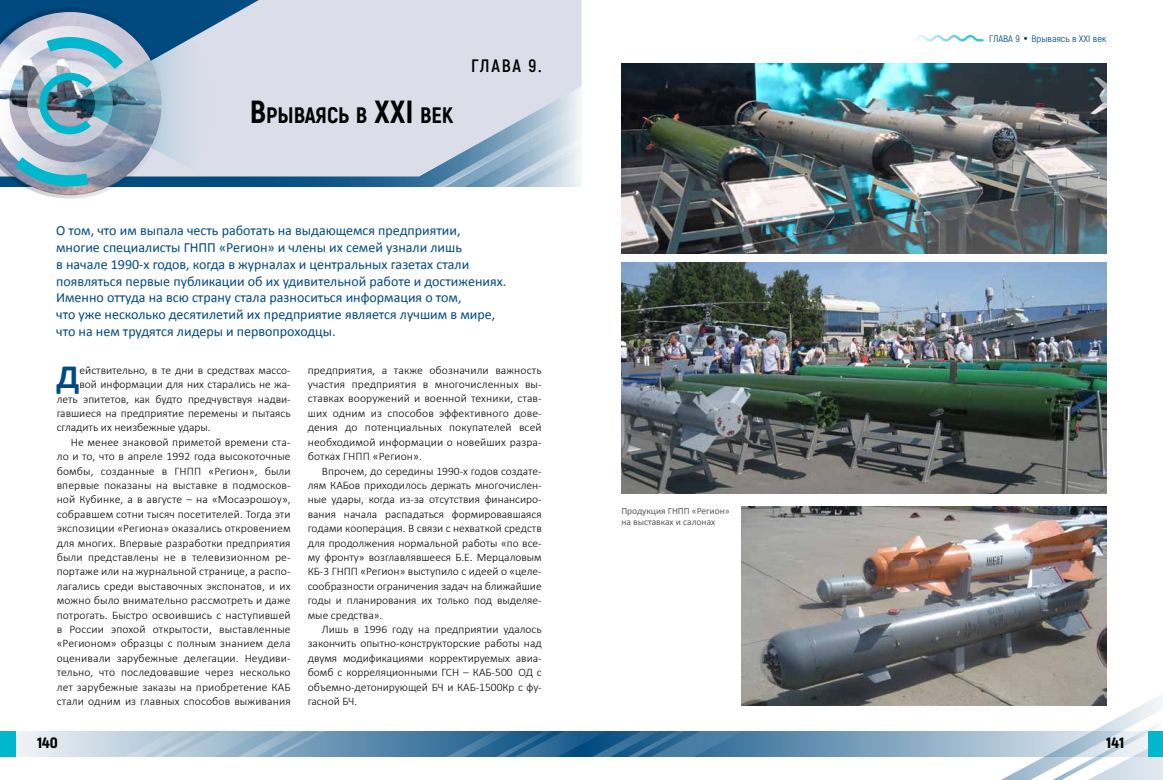
<style>
.page{position:relative;width:1163px;height:780px;background:#fff}
.page>*{position:absolute;margin:0;border:0;box-sizing:border-box;transform-origin:0 0}
.t1{font:700 34.2px "Calibri";color:#004a80}
.t2{font:800 22.4px "Akrobat";color:#000}
.t3{font:700 18px "Akrobat";letter-spacing:.09em;color:#000}
.t4{font:900 15px "Akrobat";color:#000;scale:1.1 1}
.t5{font:14px/16.8px "Calibri";color:#004a80}
.t6{font:300 11.5px/14.4px "Calibri";letter-spacing:.01em;color:#000;text-align:justify}
.t7{font:9.5px/11.4px "Calibri";color:#58595b}
.t8{font:9.5px "Akrobat";color:#004a80;scale:1.1 1}
.s1{font-size:32px}
</style>
<div class="page">
<svg style="left:782px;top:731px;width:180px;height:25px;background:#7ba0bc"></svg>
<div style="left:0;top:731px;width:581px;height:25px;background:#edf2f6"></div>
<svg style="left:34px;top:705px;width:748px;height:52px"></svg>
<svg style="left:962px;top:687px;width:200px;height:93px"></svg>
<div style="left:0;top:731px;width:16px;height:25px;background:#00b7ce"></div>
<div style="left:1147px;top:731px;width:15px;height:25px;background:#00b7ce"></div>
<svg style="left:916px;top:35px;width:68px;height:7px"></svg>
<div style="left:0;top:0;width:581px;height:176px;background:#dbdee9"></div>
<img style="left:0;top:7px;width:212px;height:192px">
<svg style="left:412px;top:98px;width:169px;height:89px;background:#b9cada"></svg>
<img style="left:621px;top:63px;width:485px;height:191px">
<img style="left:621px;top:262px;width:485px;height:231px">
<img style="left:741px;top:506px;width:365px;height:199px">
<h2 class="t2" style="left:250px;top:101px;width:205px"><span class="s1">В</span>рываясь в <span class="s1">XXI</span> век</h2>
<h3 class="t3" style="left:471px;top:55px;width:72px">Глава 9.</h3>
<p class="t5" style="left:56px;top:221px;width:451px">О том, что им выпала честь работать на выдающемся предприятии, многие специалисты ГНПП «Регион» и члены их семей узнали лишь<br>в начале 1990-х годов, когда в журналах и центральных газетах стали появляться первые публикации об их удивительной работе и достижениях.<br>Именно оттуда на всю страну стала разноситься информация о том,<br>что уже несколько десятилетий их предприятие является лучшим в мире, что на нем трудятся лидеры и первопроходцы.</p>
<h1 class="t1" style="left:56px;top:355px;width:25px">Д</h1>
<p class="t6" style="left:79px;top:362px;width:213px">ействительно, в те дни в средствах массо-</p>
<p class="t6" style="left:79px;top:377px;width:213px">вой информации для них старались не жа-</p>
<p class="t6" style="left:57px;top:391px;width:235px">леть эпитетов, как будто предчувствуя надви-</p>
<p class="t6" style="left:57px;top:406px;width:235px">гавшиеся на предприятие перемены и пытаясь</p>
<p class="t6" style="left:57px;top:420px;width:155px">сгладить их неизбежные удары.</p>
<p class="t6" style="left:71px;top:434px;width:221px">Не менее знаковой приметой времени ста-</p>
<p class="t6" style="left:57px;top:449px;width:235px">ло и то, что в апреле 1992 года высокоточные</p>
<p class="t6" style="left:57px;top:463px;width:235px">бомбы, созданные в ГНПП «Регион», были</p>
<p class="t6" style="left:57px;top:478px;width:235px">впервые показаны на выставке в подмосков-</p>
<p class="t6" style="left:57px;top:492px;width:235px">ной Кубинке, а в августе – на «Мосаэрошоу»,</p>
<p class="t6" style="left:57px;top:506px;width:235px">собравшем сотни тысяч посетителей. Тогда эти</p>
<p class="t6" style="left:57px;top:521px;width:235px">экспозиции «Региона» оказались откровением</p>
<p class="t6" style="left:57px;top:535px;width:235px">для многих. Впервые разработки предприятия</p>
<p class="t6" style="left:57px;top:550px;width:235px">были представлены не в телевизионном ре-</p>
<p class="t6" style="left:57px;top:564px;width:235px">портаже или на журнальной странице, а распо-</p>
<p class="t6" style="left:57px;top:578px;width:235px">лагались среди выставочных экспонатов, и их</p>
<p class="t6" style="left:57px;top:593px;width:235px">можно было внимательно рассмотреть и даже</p>
<p class="t6" style="left:57px;top:607px;width:235px">потрогать. Быстро освоившись с наступившей</p>
<p class="t6" style="left:57px;top:622px;width:235px">в России эпохой открытости, выставленные</p>
<p class="t6" style="left:57px;top:636px;width:235px">«Регионом» образцы с полным знанием дела</p>
<p class="t6" style="left:57px;top:650px;width:235px">оценивали зарубежные делегации. Неудиви-</p>
<p class="t6" style="left:57px;top:665px;width:235px">тельно, что последовавшие через несколько</p>
<p class="t6" style="left:57px;top:679px;width:235px">лет зарубежные заказы на приобретение КАБ</p>
<p class="t6" style="left:57px;top:694px;width:235px">стали одним из главных способов выживания</p>
<h3 class="t4" style="left:37px;top:733px;width:20px">140</h3>
<p class="t6" style="left:308px;top:362px;width:235px">предприятия, а также обозначили важность участия предприятия в многочисленных вы&shy;ставках вооружений и военной техники, став&shy;ших одним из способов эффективного дове&shy;дения до потенциальных покупателей всей необходимой информации о новейших разра&shy;ботках ГНПП «Регион».</p>
<p class="t6" style="left:308px;top:463px;width:235px;text-indent:14px">Впрочем, до середины 1990-х годов создате&shy;лям КАБов приходилось держать многочислен&shy;ные удары, когда из-за отсутствия финансиро&shy;вания начала распадаться формировавшаяся годами кооперация. В связи с нехваткой средств для продолжения нормальной работы «по все&shy;му фронту» возглавлявшееся Б.Е. Мерцаловым КБ-3 ГНПП «Регион» выступило с идеей о «целе&shy;сообразности ограничения задач на ближайшие годы и планирования их только под выделяе&shy;мые средства».</p>
<p class="t6" style="left:308px;top:622px;width:235px;text-indent:14px">Лишь в 1996 году на предприятии удалось закончить опытно-конструкторские работы над двумя модификациями корректируемых авиа&shy;бомб с корреляционными ГСН – КАБ-500 ОД с объемно-детонирующей БЧ и КАБ-1500Кр с фу&shy;гасной БЧ.</p>
<p class="t7" style="left:621px;top:504px;width:110px">Продукция ГНПП «Регион» на выставках и салонах</p>
<p class="t8" style="left:989px;top:33px;width:108px">Глава 9 • Врываясь в XXI век</p>
<h3 class="t4" style="left:1106px;top:733px;width:18px">141</h3>
</div>
